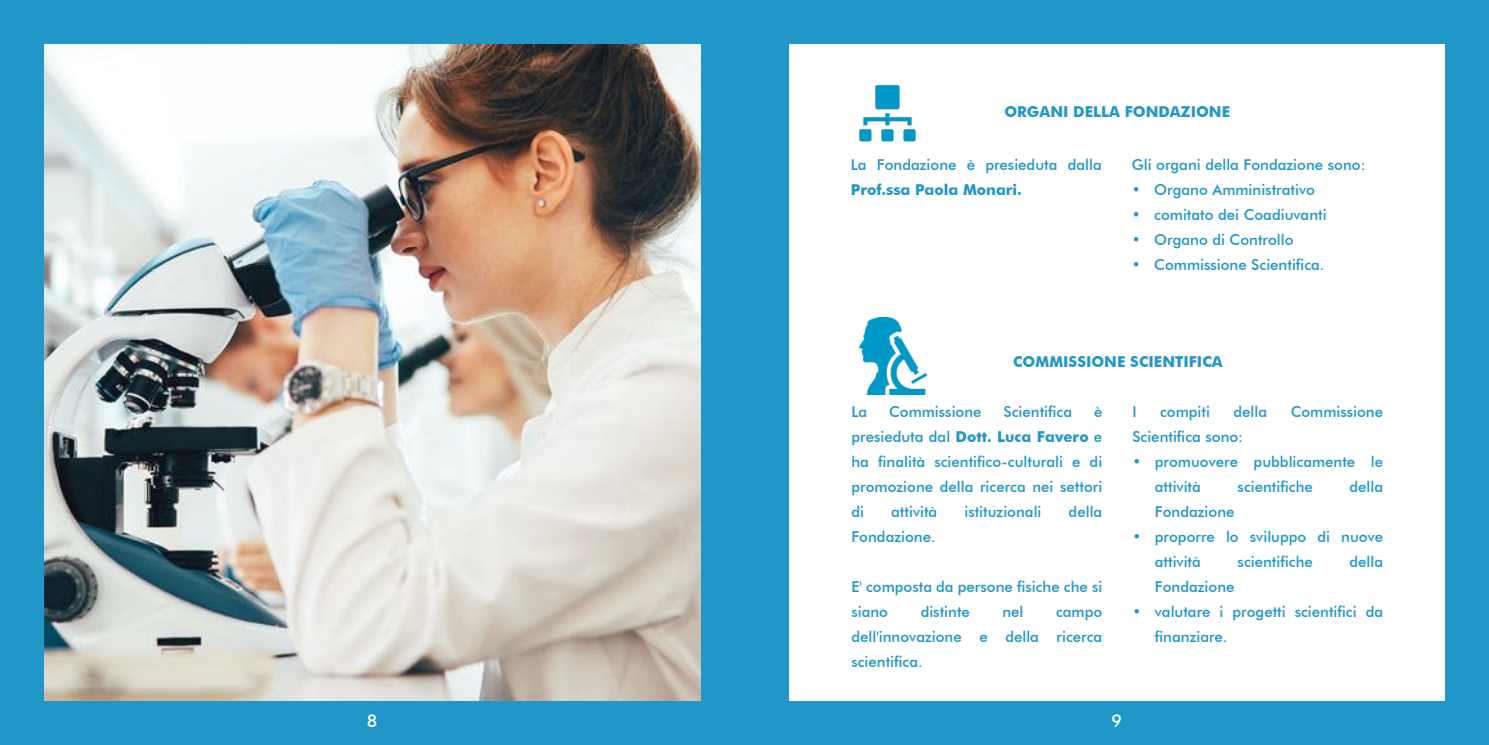
<style>
.page{position:relative;width:1489px;height:745px;background:#fff}
.page>*{position:absolute;margin:0;border:0;box-sizing:border-box;transform-origin:0 0}
.t1{font:500 17.5px "Futura BT";color:#fff}
.t2{font:500 15px/25px "Futura BT";color:#2097c6}
.t3{font:700 15px "Futura BT";color:#2097c6}
.s1{font-weight:700}
</style>
<div class="page">
<div style="left:0;top:0;width:744px;height:744px;background:#2097c6"></div>
<div style="left:744px;top:0;width:744px;height:744px;background:#2097c6"></div>
<div style="left:789px;top:44px;width:655px;height:656px;background:#fff"></div>
<img style="left:858px;top:317px;width:70px;height:77px">
<img style="left:859px;top:85px;width:57px;height:57px">
<img style="left:44px;top:44px;width:656px;height:656px">
<p class="t3" style="left:1004px;top:102px;width:227px">ORGANI DELLA FONDAZIONE</p>
<p class="t2" style="left:850px;top:152px;width:252px">La Fondazione è presieduta dalla</p>
<p class="t3" style="left:850px;top:180px;width:173px">Prof.ssa Paola Monari.</p>
<p class="t2" style="left:1131px;top:152px;width:235px">Gli organi della Fondazione sono:</p>
<p class="t2" style="left:1131px;top:177px;width:185px">• Organo Amministrativo</p>
<p class="t2" style="left:1131px;top:202px;width:196px">• comitato dei Coadiuvanti</p>
<p class="t2" style="left:1131px;top:227px;width:163px">• Organo di Controllo</p>
<p class="t2" style="left:1131px;top:252px;width:194px">• Commissione Scientifica.</p>
<p class="t3" style="left:1013px;top:352px;width:211px">COMMISSIONE SCIENTIFICA</p>
<p class="t2" style="left:851px;top:399px;width:17px">La</p>
<p class="t2" style="left:889px;top:399px;width:94px">Commissione</p>
<p class="t2" style="left:1003px;top:399px;width:70px">Scientifica</p>
<p class="t2" style="left:851px;top:399px;width:252px;text-align:justify;text-indent:242px">è presieduta dal <span class="s1">Dott. Luca Favero</span> e ha finalità scientifico-culturali e di promozione della ricerca nei settori di</p>
<p class="t2" style="left:891px;top:499px;width:48px">attività</p>
<p class="t2" style="left:964px;top:499px;width:79px">istituzionali</p>
<p class="t2" style="left:1068px;top:499px;width:35px">della</p>
<p class="t2" style="left:851px;top:524px;width:86px">Fondazione.</p>
<p class="t2" style="left:851px;top:574px;width:252px">E' composta da persone fisiche che si siano</p>
<p class="t2" style="left:920px;top:599px;width:51px">distinte</p>
<p class="t2" style="left:1002px;top:599px;width:23px">nel</p>
<p class="t2" style="left:851px;top:599px;width:252px;text-align:justify;text-indent:204px">campo dell'innovazione e della ricerca scientifica.</p>
<p class="t2" style="left:1132px;top:399px;width:6px">I</p>
<p class="t2" style="left:1159px;top:399px;width:51px">compiti</p>
<p class="t2" style="left:1233px;top:399px;width:35px">della</p>
<p class="t2" style="left:1290px;top:399px;width:94px">Commissione</p>
<p class="t2" style="left:1132px;top:424px;width:112px">Scientifica sono:</p>
<p class="t2" style="left:1154px;top:449px;width:230px;text-indent:-22px">• promuovere pubblicamente le attività</p>
<p class="t2" style="left:1237px;top:474px;width:77px">scientifiche</p>
<p class="t2" style="left:1349px;top:474px;width:35px">della</p>
<p class="t2" style="left:1154px;top:499px;width:81px">Fondazione</p>
<p class="t2" style="left:1154px;top:524px;width:230px;text-indent:-22px">• proporre lo sviluppo di nuove attività</p>
<p class="t2" style="left:1237px;top:549px;width:77px">scientifiche</p>
<p class="t2" style="left:1349px;top:549px;width:35px">della</p>
<p class="t2" style="left:1154px;top:574px;width:81px">Fondazione</p>
<p class="t2" style="left:1154px;top:599px;width:230px;text-indent:-22px">• valutare i progetti scientifici da finanziare.</p>
<p class="t1" style="left:367px;top:710px;width:12px">8</p>
<p class="t1" style="left:1111px;top:710px;width:12px">9</p>
</div>
